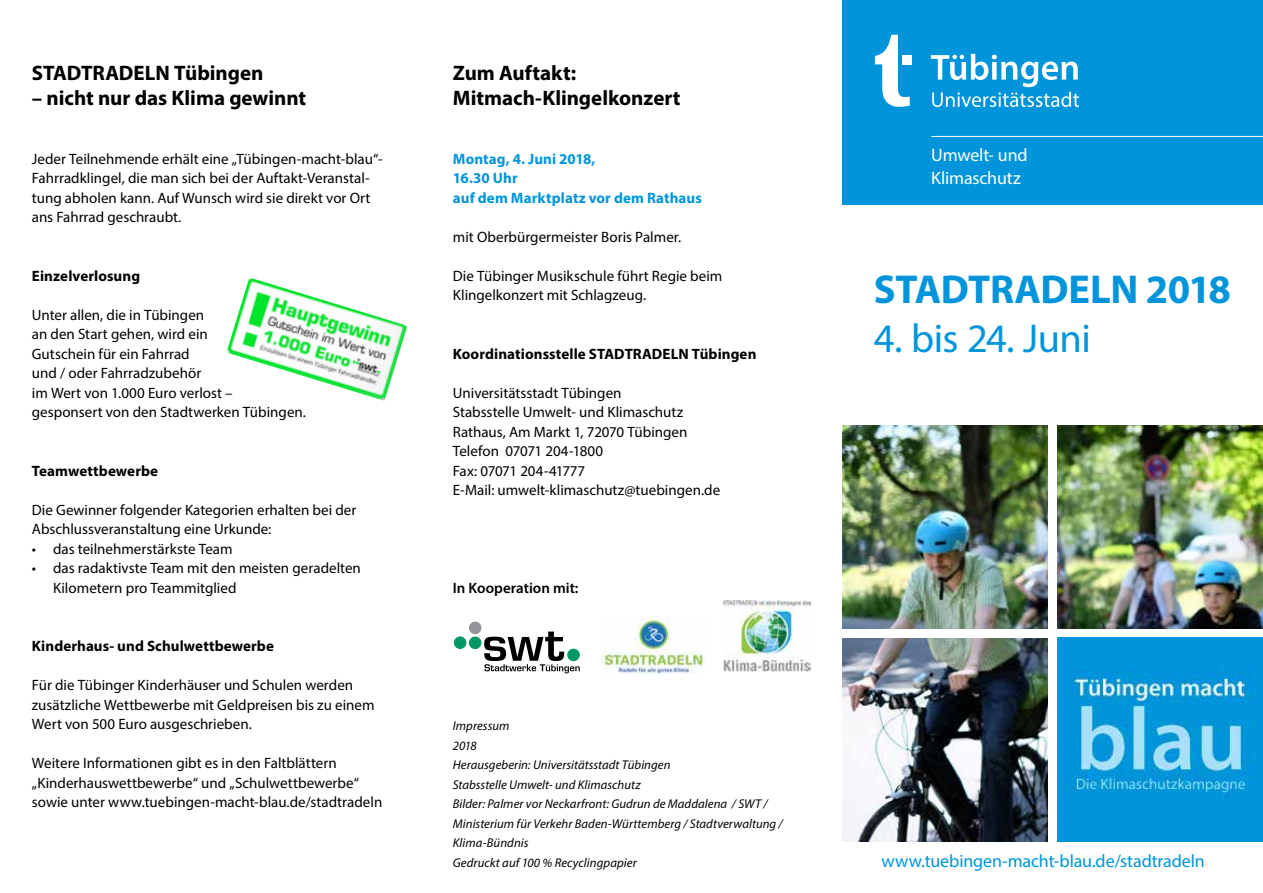
<style>
.page{position:relative;width:1263px;height:893px;background:#fff}
.page>*{position:absolute;margin:0;border:0;box-sizing:border-box;transform-origin:0 0}
.t1{font:700 40.5px "Myriad Pro";letter-spacing:-.015em;color:#0095da}
.t2{font:40.5px "Myriad Pro";letter-spacing:-.015em;color:#0095da}
.t3{font:700 21px/25.5px "Myriad Pro";letter-spacing:-.005em;color:#000}
.t4{font:18px "Myriad Pro";letter-spacing:-.005em;color:#0095da}
.t5{font:18px/22.5px "Myriad Pro";letter-spacing:-.01em;color:#fff}
.t6{font:15px/19.5px "Myriad Pro";color:#000}
.t7{font:700 15px "Myriad Pro";letter-spacing:.005em;color:#000}
.t8{font:700 15px/19.5px "Myriad Pro";letter-spacing:.005em;color:#0095da}
.t9{font:600 15px "Myriad Pro";color:#000}
.t10{font:italic 12.75px/19.5px "Myriad Pro";letter-spacing:.005em;color:#000}
</style>
<div class="page">
<div style="left:842px;top:0;width:421px;height:204px;background:#0095da"></div>
<hr style="left:931px;top:136px;width:332px;height:1px;background:#fff">
<svg style="left:931px;top:54px;width:148px;height:53px"></svg>
<svg style="left:875px;top:35px;width:35px;height:72px"></svg>
<div style="left:902px;top:55px;width:10px;height:9px;background:#fff"></div>
<img style="left:842px;top:425px;width:421px;height:417px">
<div style="left:1048px;top:390px;width:9px;height:457px;background:#fff"></div>
<div style="left:832px;top:629px;width:431px;height:9px;background:#fff"></div>
<div style="left:1057px;top:638px;width:206px;height:204px;background:#0095da"></div>
<img style="left:1064px;top:669px;width:191px;height:126px">
<img style="left:227px;top:278px;width:180px;height:123px">
<div style="left:454px;top:637px;width:12px;height:11px;background:#009964;border-radius:50%"></div>
<div style="left:454px;top:637px;width:12px;height:12px;border:1px solid #009964;border-radius:50%"></div>
<div style="left:469px;top:637px;width:12px;height:12px;background:#009964;border-radius:50%"></div>
<div style="left:469px;top:637px;width:12px;height:12px;border:1px solid #009964;border-radius:50%"></div>
<div style="left:469px;top:622px;width:12px;height:12px;background:#939598;border-radius:50%"></div>
<div style="left:469px;top:622px;width:12px;height:12px;border:1px solid #939598;border-radius:50%"></div>
<svg style="left:484px;top:632px;width:96px;height:41px"></svg>
<img style="left:724px;top:601px;width:86px;height:70px">
<img style="left:601px;top:617px;width:104px;height:56px">
<h2 class="t3" style="left:32px;top:59px;width:233px">STADTRADELN Tübingen</h2>
<h2 class="t3" style="left:32px;top:85px;width:276px">– nicht nur das Klima gewinnt</h2>
<p class="t6" style="left:32px;top:149px;width:352px">Jeder Teilnehmende erhält eine „Tübingen-macht-blau“- Fahrradklingel, die man sich bei der Auftakt-Veranstal&shy;tung abholen kann. Auf Wunsch wird sie direkt vor Ort ans Fahrrad geschraubt.</p>
<p class="t7" style="left:32px;top:266px;width:110px">Einzelverlosung</p>
<p class="t6" style="left:32px;top:305px;width:276px">Unter allen, die in Tübingen<br>an den Start gehen, wird ein<br>Gutschein für ein Fahrrad<br>und / oder Fahrradzubehör<br>im Wert von 1.000 Euro verlost – gesponsert von den Stadtwerken Tübingen.</p>
<p class="t7" style="left:32px;top:461px;width:128px">Teamwettbewerbe</p>
<p class="t6" style="left:32px;top:500px;width:326px">Die Gewinner folgender Kategorien erhalten bei der<br>Abschlussveranstaltung eine Urkunde:</p>
<p class="t6" style="left:32px;top:539px;width:202px">• das teilnehmerstärkste Team</p>
<p class="t6" style="left:53px;top:558px;width:309px;text-indent:-21px">• das radaktivste Team mit den meisten geradelten<br>Kilometern pro Teammitglied</p>
<p class="t7" style="left:32px;top:636px;width:244px">Kinderhaus- und Schulwettbewerbe</p>
<p class="t6" style="left:32px;top:675px;width:344px">Für die Tübinger Kinderhäuser und Schulen werden zusätzliche Wettbewerbe mit Geldpreisen bis zu einem<br>Wert von 500 Euro ausgeschrieben.</p>
<p class="t6" style="left:32px;top:753px;width:352px">Weitere Informationen gibt es in den Faltblättern „Kinderhauswettbewerbe“ und „Schulwettbewerbe“ sowie unter www.tuebingen-macht-blau.de/stadtradeln</p>
<h2 class="t3" style="left:453px;top:59px;width:229px">Zum Auftakt:<br>Mitmach-Klingelkonzert</h2>
<p class="t8" style="left:453px;top:148px;width:251px">Montag, 4. Juni 2018,<br>16.30 Uhr<br>auf dem Marktplatz vor dem Rathaus</p>
<p class="t6" style="left:453px;top:227px;width:230px">mit Oberbürgermeister Boris Palmer.</p>
<p class="t6" style="left:453px;top:266px;width:271px">Die Tübinger Musikschule führt Regie beim<br>Klingelkonzert mit Schlagzeug.</p>
<p class="t7" style="left:453px;top:344px;width:305px">Koordinationsstelle STADTRADELN Tübingen</p>
<p class="t6" style="left:453px;top:383px;width:269px">Universitätsstadt Tübingen<br>Stabsstelle Umwelt- und Klimaschutz<br>Rathaus, Am Markt 1, 72070 Tübingen<br>Telefon 07071 204-1800<br>Fax: 07071 204-41777<br>E-Mail: umwelt-klimaschutz@tuebingen.de</p>
<p class="t9" style="left:453px;top:578px;width:127px">In Kooperation mit:</p>
<p class="t10" style="left:453px;top:716px;width:331px">Impressum<br>2018<br>Herausgeberin: Universitätsstadt Tübingen<br>Stabsstelle Umwelt- und Klimaschutz<br>Bilder: Palmer vor Neckarfront: Gudrun de Maddalena / SWT / Ministerium für Verkehr Baden-Württemberg / Stadtverwaltung / Klima-Bündnis<br>Gedruckt auf 100 % Recyclingpapier</p>
<p class="t5" style="left:931px;top:144px;width:98px">Umwelt- und<br>Klimaschutz</p>
<h1 class="t1" style="left:874px;top:263px;width:359px">STADTRADELN 2018</h1>
<h1 class="t2" style="left:874px;top:313px;width:218px">4. bis 24. Juni</h1>
<p class="t4" style="left:881px;top:850px;width:325px">www.tuebingen-macht-blau.de/stadtradeln</p>
</div>
